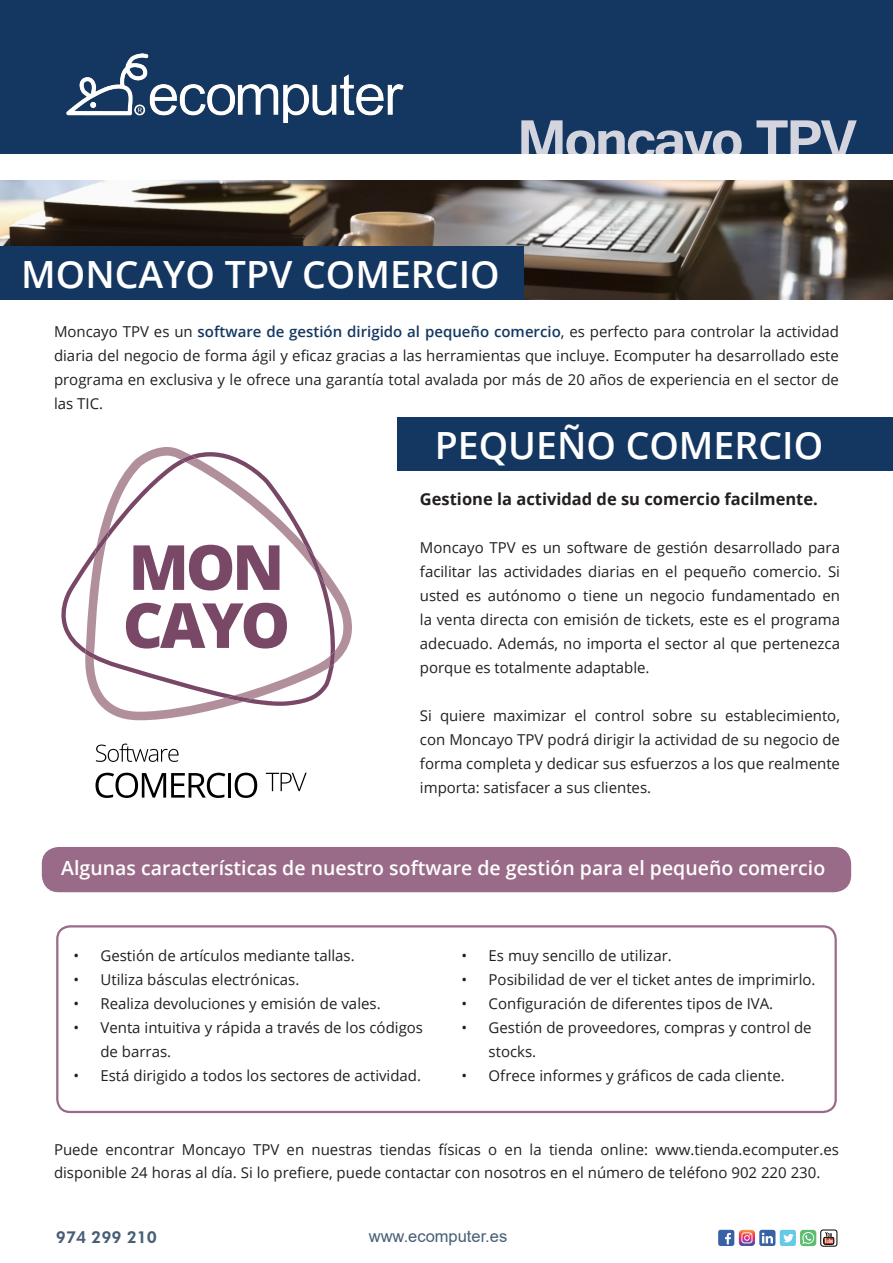
<style>
.page{position:relative;width:893px;height:1263px;background:#fff}
.page>*{position:absolute;margin:0;border:0;box-sizing:border-box;transform-origin:0 0}
.t1{font:700 69.6px "Tunga";letter-spacing:-.03em;color:#d4d4de}
.t2{font:600 37.5px "Open Sans";color:#fff}
.t3{font:600 19.5px "Open Sans";color:#fff}
.t4{font:700 16.5px "Open Sans";color:#231f20}
.t5{font:16.5px "Arial";color:#475e76}
.t6{font:800 16.5px "Futura BT";color:#475e76}
.t7{font:15px/24px "Open Sans";color:#231f20;text-align:justify}
.s1{font-weight:600;color:#143761}
</style>
<div class="page">
<div style="left:0;top:0;width:893px;height:154px;background:#143761"></div>
<img style="left:66px;top:53px;width:338px;height:69px">
<svg style="left:739px;top:1230px;width:16px;height:16px"></svg>
<div style="left:780px;top:1230px;width:16px;height:16px;background:#66c9e9;border-radius:2px"></div>
<svg style="left:783px;top:1234px;width:11px;height:8px"></svg>
<div style="left:718px;top:1230px;width:16px;height:16px;background:#3862a5;border-radius:2px"></div>
<svg style="left:725px;top:1233px;width:6px;height:11px"></svg>
<svg style="left:759px;top:1230px;width:16px;height:16px"></svg>
<svg style="left:762px;top:1233px;width:11px;height:10px"></svg>
<svg style="left:800px;top:1229px;width:37px;height:17px"></svg>
<div style="left:42px;top:847px;width:809px;height:45px;background:#9a6b88;border-radius:17px"></div>
<img style="left:0;top:180px;width:893px;height:120px">
<div style="left:0;top:246px;width:523px;height:54px;background:#143761"></div>
<div style="left:398px;top:417px;width:495px;height:54px;background:#143761"></div>
<div style="left:56px;top:925px;width:781px;height:188px;border:2px solid #9a6b88;border-radius:13px"></div>
<svg style="left:101px;top:447px;width:251px;height:273px"></svg>
<svg style="left:61px;top:452px;width:274px;height:254px"></svg>
<svg style="left:85px;top:455px;width:250px;height:247px"></svg>
<svg style="left:133px;top:545px;width:146px;height:45px"></svg>
<svg style="left:126px;top:603px;width:161px;height:45px"></svg>
<svg style="left:96px;top:773px;width:129px;height:25px"></svg>
<hr style="left:228px;top:773px;width:3px;height:25px;background:#000">
<svg style="left:235px;top:773px;width:22px;height:25px"></svg>
<svg style="left:266px;top:773px;width:41px;height:18px"></svg>
<svg style="left:96px;top:743px;width:83px;height:19px"></svg>
<h1 class="t1" style="left:517px;top:95px;width:341px">Moncayo TPV</h1>
<p class="t2" style="left:21px;top:249px;width:480px">MONCAYO TPV COMERCIO</p>
<p class="t7" style="left:54px;top:319px;width:786px">Moncayo TPV es un <span class="s1">software de gestión dirigido al pequeño comercio</span>, es perfecto para controlar la actividad diaria del negocio de forma ágil y eficaz gracias a las herramientas que incluye. Ecomputer ha desarrollado este programa en exclusiva y le ofrece una garantía total avalada por más de 20 años de experiencia en el sector de las TIC.</p>
<p class="t2" style="left:435px;top:420px;width:390px">PEQUEÑO COMERCIO</p>
<p class="t4" style="left:420px;top:487px;width:399px">Gestione la actividad de su comercio facilmente.</p>
<p class="t7" style="left:420px;top:535px;width:422px">Moncayo TPV es un software de gestión desarrollado para facilitar las actividades diarias en el pequeño comercio. Si usted es autónomo o tiene un negocio fundamentado en la venta directa con emisión de tickets, este es el programa adecuado. Además, no importa el sector al que pertenezca porque es totalmente adaptable.</p>
<p class="t7" style="left:420px;top:703px;width:422px">Si quiere maximizar el control sobre su establecimiento, con Moncayo TPV podrá dirigir la actividad de su negocio de forma completa y dedicar sus esfuerzos a los que realmente importa: satisfacer a sus clientes.</p>
<p class="t3" style="left:61px;top:855px;width:765px">Algunas características de nuestro software de gestión para el pequeño comercio</p>
<p class="t7" style="left:73px;top:943px;width:283px">• Gestión de artículos mediante tallas.</p>
<p class="t7" style="left:73px;top:967px;width:227px">• Utiliza básculas electrónicas.</p>
<p class="t7" style="left:73px;top:991px;width:309px">• Realiza devoluciones y emisión de vales.</p>
<p class="t7" style="left:100px;top:1015px;width:324px;text-indent:-27px">• Venta intuitiva y rápida a través de los códigos de barras.</p>
<p class="t7" style="left:73px;top:1063px;width:349px">• Está dirigido a todos los sectores de actividad.</p>
<p class="t7" style="left:462px;top:943px;width:212px">• Es muy sencillo de utilizar.</p>
<p class="t7" style="left:462px;top:967px;width:355px">• Posibilidad de ver el ticket antes de imprimirlo.</p>
<p class="t7" style="left:462px;top:991px;width:313px">• Configuración de diferentes tipos de IVA.</p>
<p class="t7" style="left:489px;top:1015px;width:325px;text-indent:-27px">• Gestión de proveedores, compras y control de stocks.</p>
<p class="t7" style="left:462px;top:1063px;width:325px">• Ofrece informes y gráficos de cada cliente.</p>
<p class="t7" style="left:54px;top:1138px;width:786px;line-height:22.5px">Puede encontrar Moncayo TPV en nuestras tiendas físicas o en la tienda online: www.tienda.ecomputer.es disponible 24 horas al día. Si lo prefiere, puede contactar con nosotros en el número de teléfono 902 220 230.</p>
<p class="t6" style="left:56px;top:1227px;width:103px">974 299 210</p>
<p class="t5" style="left:369px;top:1225px;width:140px">www.ecomputer.es</p>
</div>
